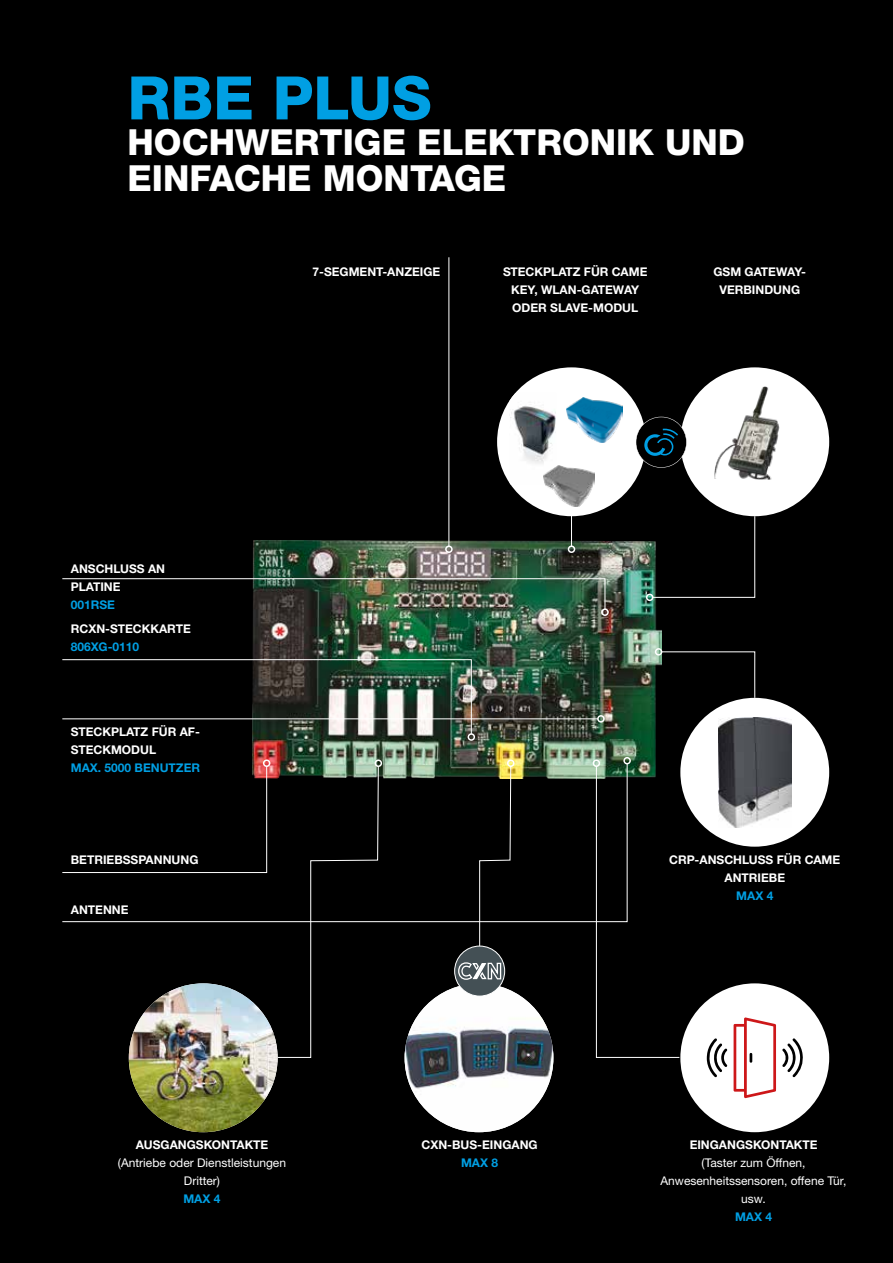
<style>
.page{position:relative;width:893px;height:1263px;background:#000}
.page>*{position:absolute;margin:0;border:0;box-sizing:border-box;transform-origin:0 0}
.t1{font:800 60px "Helvetica Neue LTW1 G";color:#009fe3}
.t2{font:800 36px/36px "Helvetica Neue LTW1 G";color:#fff}
.t3{font:700 12px/18px "Helvetica Neue LTW1 G";color:#fff;text-align:center}
.t4{font:12px/18px "Helvetica Neue LTW1 G";color:#fff;text-align:center}
.t5{font:700 12px "Helvetica Neue LTW1 G";color:#009fe3}
</style>
<div class="page">
<img style="left:253px;top:540px;width:408px;height:225px">
<hr style="left:571px;top:413px;width:1px;height:133px;background:#fff">
<div style="left:568px;top:545px;width:7px;height:8px;border:2px solid #fff;border-radius:50%"></div>
<hr style="left:448px;top:257px;width:1px;height:289px;background:#fff">
<div style="left:445px;top:545px;width:8px;height:8px;border:2px solid #fff;border-radius:50%"></div>
<div style="left:263px;top:759px;width:7px;height:8px;border:2px solid #fff;border-radius:50%"></div>
<svg style="left:62px;top:763px;width:566px;height:159px"></svg>
<div style="left:623px;top:757px;width:8px;height:7px;border:2px solid #fff;border-radius:50%"></div>
<svg style="left:596px;top:765px;width:84px;height:293px"></svg>
<div style="left:593px;top:759px;width:7px;height:8px;border:2px solid #fff;border-radius:50%"></div>
<svg style="left:277px;top:765px;width:102px;height:293px"></svg>
<div style="left:375px;top:759px;width:7px;height:8px;border:2px solid #fff;border-radius:50%"></div>
<div style="left:507px;top:759px;width:7px;height:8px;border:2px solid #fff;border-radius:50%"></div>
<svg style="left:661px;top:651px;width:94px;height:47px"></svg>
<div style="left:655px;top:648px;width:7px;height:8px;border:2px solid #fff;border-radius:50%"></div>
<svg style="left:652px;top:515px;width:103px;height:83px"></svg>
<div style="left:646px;top:594px;width:7px;height:7px;border:2px solid #fff;border-radius:50%"></div>
<hr style="left:62px;top:718px;width:536px;height:1px;background:#fff">
<div style="left:597px;top:715px;width:8px;height:8px;border:2px solid #fff;border-radius:50%"></div>
<svg style="left:62px;top:659px;width:410px;height:76px"></svg>
<div style="left:468px;top:733px;width:7px;height:8px;border:2px solid #fff;border-radius:50%"></div>
<img style="left:62px;top:578px;width:544px;height:32px">
<div style="left:601px;top:608px;width:8px;height:8px;border:2px solid #fff;border-radius:50%"></div>
<div style="left:680px;top:983px;width:149px;height:149px;background:#fff;border-radius:50%"></div>
<img style="left:405px;top:983px;width:148px;height:149px;border-radius:74px">
<img style="left:129px;top:983px;width:149px;height:149px;border-radius:74px">
<div style="left:680px;top:698px;width:149px;height:149px;background:#fff;border-radius:50%"></div>
<img style="left:718px;top:717px;width:73px;height:110px">
<div style="left:680px;top:367px;width:149px;height:149px;background:#fff;border-radius:50%"></div>
<div style="left:497px;top:367px;width:149px;height:149px;background:#fff;border-radius:50%"></div>
<img style="left:509px;top:393px;width:47px;height:92px">
<svg style="left:454px;top:765px;width:57px;height:231px"></svg>
<svg style="left:782px;top:1038px;width:21px;height:39px"></svg>
<svg style="left:707px;top:1038px;width:20px;height:39px"></svg>
<svg style="left:734px;top:1017px;width:42px;height:81px"></svg>
<img style="left:544px;top:466px;width:51px;height:40px">
<svg style="left:636px;top:417px;width:51px;height:51px"></svg>
<img style="left:715px;top:387px;width:65px;height:93px">
<img style="left:566px;top:397px;width:57px;height:45px">
<h1 class="t1" style="left:128px;top:62px;width:306px">RBE PLUS</h1>
<h2 class="t2" style="left:128px;top:125px;width:619px">HOCHWERTIGE ELEKTRONIK UND<br>EINFACHE MONTAGE</h2>
<p class="t3" style="left:312px;top:263px;width:129px">7-SEGMENT-ANZEIGE</p>
<p class="t3" style="left:503px;top:263px;width:146px">STECKPLATZ FÜR CAME<br>KEY, WLAN-GATEWAY<br>ODER SLAVE-MODUL</p>
<p class="t3" style="left:713px;top:263px;width:94px">GSM GATEWAY-<br>VERBINDUNG</p>
<p class="t3" style="left:71px;top:560px;width:96px;text-align:left">ANSCHLUSS AN<br>PLATINE</p>
<p class="t5" style="left:71px;top:597px;width:46px">001RSE</p>
<p class="t3" style="left:71px;top:620px;width:122px">RCXN-STECKKARTE</p>
<p class="t5" style="left:71px;top:639px;width:70px">806XG-0110</p>
<p class="t3" style="left:71px;top:722px;width:131px;text-align:left">STECKPLATZ FÜR AF-<br>STECKMODUL</p>
<p class="t5" style="left:71px;top:760px;width:131px">MAX. 5000 BENUTZER</p>
<p class="t3" style="left:71px;top:851px;width:129px">BETRIEBSSPANNUNG</p>
<p class="t3" style="left:71px;top:900px;width:59px">ANTENNE</p>
<p class="t3" style="left:136px;top:1136px;width:134px">AUSGANGSKONTAKTE</p>
<p class="t4" style="left:118px;top:1154px;width:170px">(Antriebe oder Dienstleistungen<br>Dritter)</p>
<p class="t5" style="left:183px;top:1191px;width:39px">MAX 4</p>
<p class="t3" style="left:421px;top:1136px;width:118px">CXN-BUS-EINGANG</p>
<p class="t5" style="left:461px;top:1155px;width:39px">MAX 8</p>
<p class="t3" style="left:669px;top:851px;width:172px">CRP-ANSCHLUSS FÜR CAME<br>ANTRIEBE</p>
<p class="t5" style="left:736px;top:889px;width:39px">MAX 4</p>
<p class="t3" style="left:690px;top:1136px;width:129px">EINGANGSKONTAKTE</p>
<p class="t4" style="left:660px;top:1154px;width:188px">(Taster zum Öffnen,<br>Anwesenheitssensoren, offene Tür, usw.</p>
<p class="t5" style="left:735px;top:1209px;width:39px">MAX 4</p>
</div>
